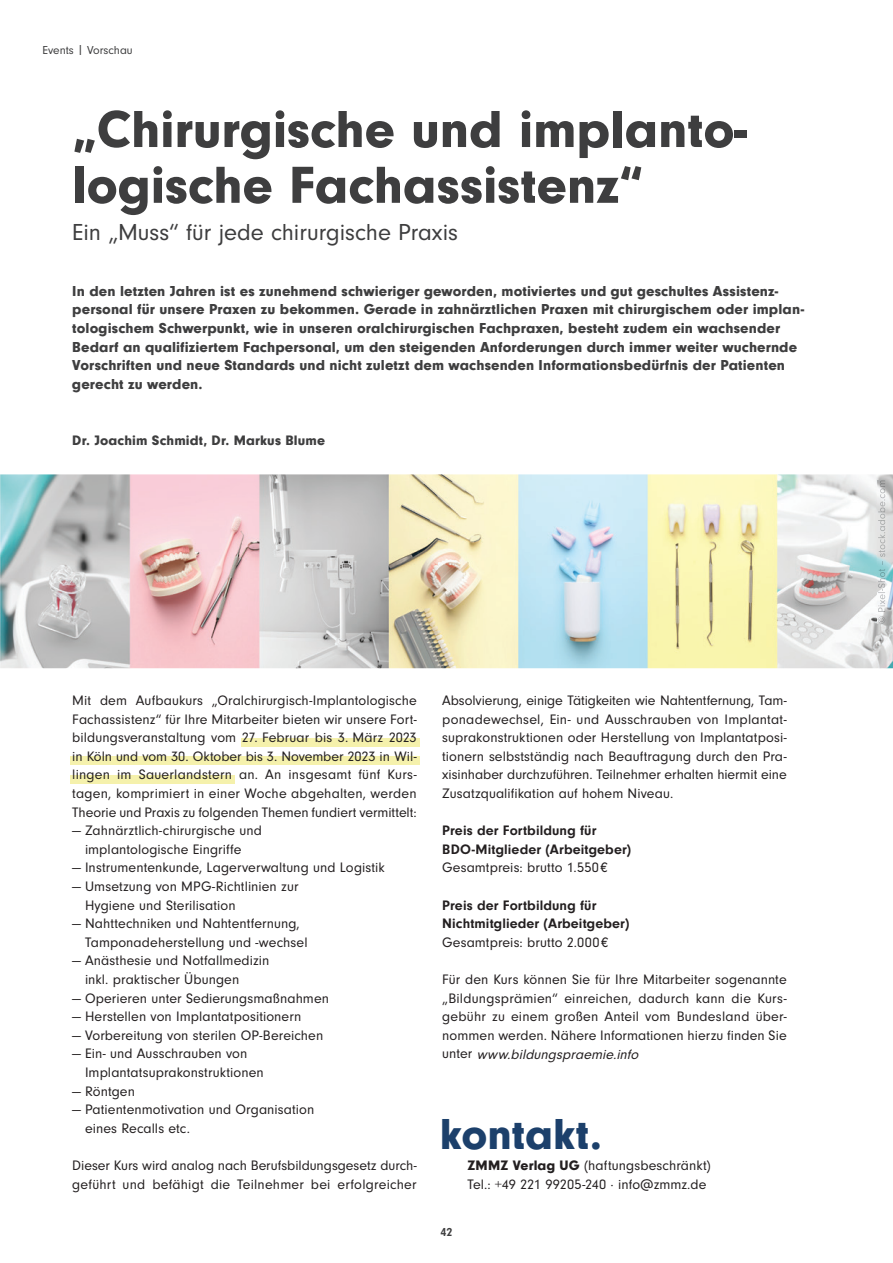
<style>
.page{position:relative;width:893px;height:1263px;background:#fff}
.page>*{position:absolute;margin:0;border:0;box-sizing:border-box;transform-origin:0 0}
.t1{font:900 54px/55.8px "Neuzeit Gro";color:#3e3e3f}
.t2{font:900 45px "Neuzeit Gro";color:#1c406b}
.t3{font:24px "Neuzeit Gro";color:#3e3e3f}
.t4{font:900 15px/18.6px "Neuzeit Gro";letter-spacing:.01em;color:#3e3e3f}
.t5{font:14.25px/18.6px "Neuzeit Gro";letter-spacing:.005em;color:#231f20}
.t6{font:700 14.25px/18.6px "Neuzeit Gro";letter-spacing:.01em;color:#231f20}
.t7{font:900 14.25px "Neuzeit Gro";letter-spacing:.01em;color:#3e3e3f}
.t8{font:12px "Neuzeit Gro";color:#3e3e3f}
.t9{font:700 12px "Neuzeit Gro";color:#3e3e3f}
.s1{font-style:italic}
.s2{font-weight:900}
</style>
<div class="page">
<div style="left:241px;top:739px;width:178px;height:8px;background:#f5f1ac"></div>
<div style="left:70px;top:757px;width:349px;height:8px;background:#f5f1ac"></div>
<div style="left:70px;top:775px;width:164px;height:8px;background:#f5f1ac"></div>
<img style="left:0;top:474px;width:893px;height:194px">
<img style="left:878px;top:480px;width:7px;height:144px">
<p class="t8" style="left:43px;top:44px;width:92px">Events | Vorschau</p>
<h1 class="t1" style="left:72px;top:102px;width:676px">„Chirurgische und implanto&shy;logische Fachassistenz“</h1>
<h3 class="t3" style="left:72px;top:219px;width:387px">Ein „Muss“ für jede chirurgische Praxis</h3>
<p class="t4" style="left:72px;top:282px;width:733px">In den letzten Jahren ist es zunehmend schwieriger geworden, moti viertes und gut geschultes Assistenz&shy;personal für unsere Praxen zu bekommen. Gerade in zahnärztlichen Praxen mit chirurgischem oder implan&shy;tologischem Schwerpunkt, wie in unseren oralchirurgischen Fachpraxen, besteht zudem ein wachsender Bedarf an qualifiziertem Fachpersonal, um den steigenden Anforderungen durch immer weiter wuchernde Vorschriften und neue Standards und nicht zuletzt dem wachsenden Informationsbedürfnis der Patienten gerecht zu werden.</p>
<p class="t7" style="left:72px;top:432px;width:254px">Dr. Joachim Schmidt, Dr. Markus Blume</p>
<p class="t5" style="left:72px;top:691px;width:346px">Mit dem Aufbaukurs „Oralchirurgisch-Implantologische</p>
<p class="t5" style="left:72px;top:710px;width:346px">Fachassistenz“ für Ihre Mitarbeiter bieten wir unsere Fort-</p>
<p class="t5" style="left:72px;top:728px;width:346px">bildungsveranstaltung vom 27. Februar bis 3. März 2023</p>
<p class="t5" style="left:72px;top:747px;width:346px">in Köln und vom 30. Oktober bis 3. November 2023 in Wil-</p>
<p class="t5" style="left:72px;top:766px;width:346px">lingen im Sauerlandstern an. An insgesamt fünf Kurs-</p>
<p class="t5" style="left:72px;top:784px;width:346px">tagen, komprimiert in einer Woche abgehalten, werden</p>
<p class="t5" style="left:72px;top:803px;width:346px">Theorie und Praxis zu folgenden Themen fundiert vermittelt:</p>
<p class="t5" style="left:72px;top:821px;width:191px">― Zahnärztlich-chirurgische und</p>
<p class="t5" style="left:85px;top:840px;width:158px">implantologische Eingriffe</p>
<p class="t5" style="left:72px;top:859px;width:314px">― Instrumentenkunde, Lagerverwaltung und Logistik</p>
<p class="t5" style="left:72px;top:877px;width:228px">― Umsetzung von MPG-Richtlinien zur</p>
<p class="t5" style="left:85px;top:896px;width:152px">Hygiene und Steri lisation</p>
<p class="t5" style="left:72px;top:914px;width:229px">― Nahttechniken und Nahtentfernung,</p>
<p class="t5" style="left:85px;top:933px;width:224px">Tamponadeherstellung und -wechsel</p>
<p class="t5" style="left:72px;top:952px;width:199px">― Anästhesie und Notfallmedizin</p>
<p class="t5" style="left:85px;top:970px;width:156px">inkl. praktischer Übungen</p>
<p class="t5" style="left:72px;top:989px;width:258px">― Operieren unter Sedierungsmaßnahmen</p>
<p class="t5" style="left:72px;top:1007px;width:230px">― Herstellen von Implantatpositionern</p>
<p class="t5" style="left:72px;top:1026px;width:252px">― Vorbereitung von sterilen OP-Bereichen</p>
<p class="t5" style="left:72px;top:1045px;width:177px">― Ein- und Ausschrauben von</p>
<p class="t5" style="left:85px;top:1063px;width:180px">Implantatsuprakonstruktionen</p>
<p class="t5" style="left:72px;top:1082px;width:64px">― Röntgen</p>
<p class="t5" style="left:72px;top:1100px;width:244px">― Patientenmotivation und Organisation</p>
<p class="t5" style="left:85px;top:1119px;width:106px">eines Recalls etc.</p>
<p class="t5" style="left:72px;top:1156px;width:346px">Dieser Kurs wird analog nach Berufsbildungsgesetz durch&shy;geführt und befähigt die Teilnehmer bei erfolgreicher</p>
<p class="t5" style="left:442px;top:691px;width:346px;text-align:justify">Absolvierung, einige Tätigkeiten wie Nahtentfernung, Tam&shy;ponade wechsel, Ein- und Ausschrauben von Implantat&shy;suprakonstruktionen oder Herstellung von Implantatposi&shy;tionern selbstständig nach Beauftragung durch den Pra&shy;xisinhaber durchzuführen. Teilnehmer erhalten hiermit eine Zusatz qualifikation auf hohem Niveau.</p>
<p class="t6" style="left:442px;top:821px;width:190px">Preis der Fortbildung für<br>BDO-Mitglieder (Arbeitgeber)</p>
<p class="t5" style="left:442px;top:859px;width:167px">Gesamtpreis: brutto 1.550 €</p>
<p class="t6" style="left:442px;top:896px;width:189px">Preis der Fortbildung für<br>Nichtmitglieder (Arbeitgeber)</p>
<p class="t5" style="left:442px;top:933px;width:168px">Gesamtpreis: brutto 2.000 €</p>
<p class="t5" style="left:442px;top:970px;width:346px;text-align:justify">Für den Kurs können Sie für Ihre Mitarbeiter sogenannte „Bildungsprämien“ einreichen, dadurch kann die Kurs&shy;gebühr zu einem großen Anteil vom Bundesland über&shy;nommen werden. Nähere Informationen hierzu finden Sie u n t e r <span class="s1">www.bildungspraemie.info</span></p>
<h2 class="t2" style="left:440px;top:1108px;width:164px">kontakt.</h2>
<p class="t9" style="left:440px;top:1226px;width:13px">42</p>
<p class="t5" style="left:467px;top:1156px;width:245px"><span class="s2">ZMMZ Verlag UG</span> (haftungsbeschränkt)<br>Tel.: +49 221 99205-240 · info@zmmz.de</p>
</div>
